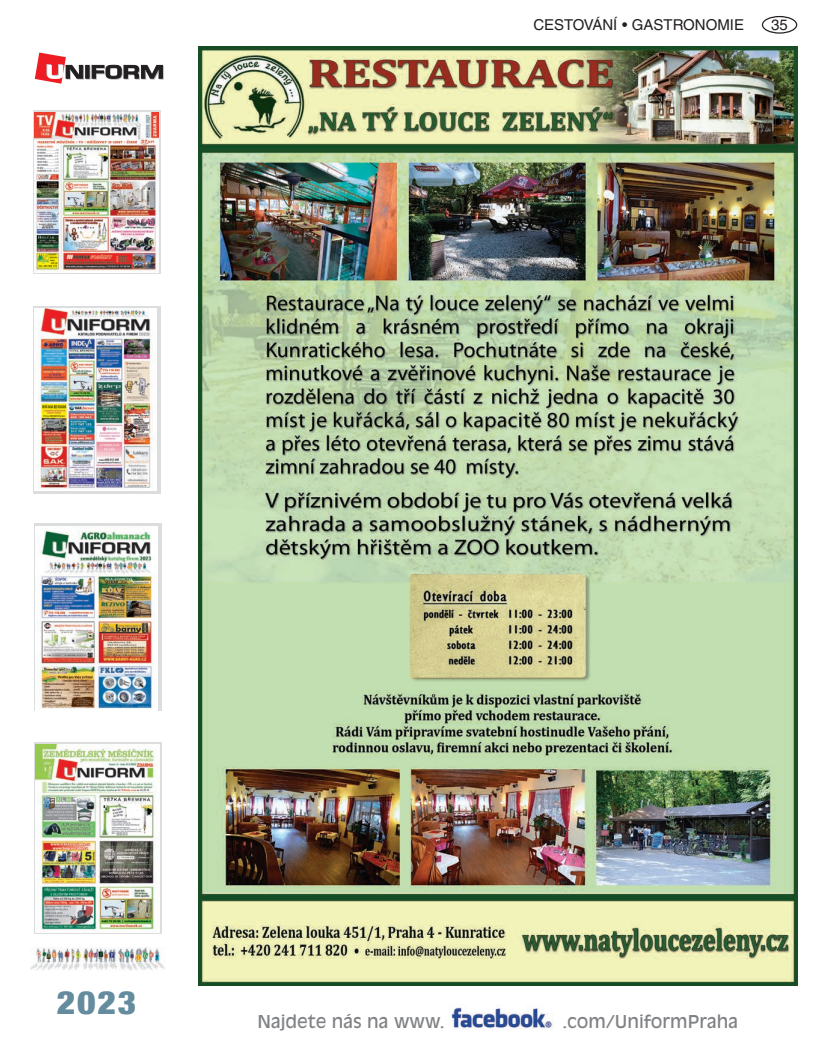
<style>
.page{position:relative;width:815px;height:1063px;background:#fff}
.page>*{position:absolute;margin:0;border:0;box-sizing:border-box;transform-origin:0 0}
.t1{font:900 condensed 32.38px "Helvetica Neue";color:#648c9e;scale:1.1 1}
.t2{font:17.5px "Antique Olive CE";color:#808285}
.t3{font:15px "Helvetica CE";color:#231f20}
</style>
<div class="page">
<div style="left:762px;top:16px;width:35px;height:18px;border:1px solid #231f20;border-radius:50%"></div>
<img style="left:451px;top:1007px;width:103px;height:23px">
<img style="left:198px;top:46px;width:599px;height:939px">
<svg style="left:35px;top:53px;width:129px;height:31px"></svg>
<div style="left:33px;top:111px;width:128px;height:163px;background:linear-gradient(to bottom,#dcdddf,#dcdddf)"></div>
<img style="left:34px;top:113px;width:125px;height:160px">
<div style="left:33px;top:306px;width:128px;height:187px;background:#dcdddf"></div>
<img style="left:34px;top:308px;width:123px;height:183px">
<div style="left:34px;top:524px;width:128px;height:187px;background:linear-gradient(to bottom,#dcdddf,#dcdddf)"></div>
<img style="left:35px;top:526px;width:122px;height:184px">
<svg style="left:34px;top:742px;width:128px;height:192px"></svg>
<img style="left:35px;top:745px;width:124px;height:188px">
<img style="left:30px;top:948px;width:135px;height:23px">
<p class="t3" style="left:533px;top:16px;width:212px">CESTOVÁNÍ • GASTRONOMIE</p>
<p class="t3" style="left:771px;top:16px;width:18px">35</p>
<h1 class="t1" style="left:57px;top:976px;width:74px">2023</h1>
<p class="t2" style="left:257px;top:1012px;width:189px">Najdete nás na www.</p>
<p class="t2" style="left:562px;top:1012px;width:177px">.com/UniformPraha</p>
</div>
